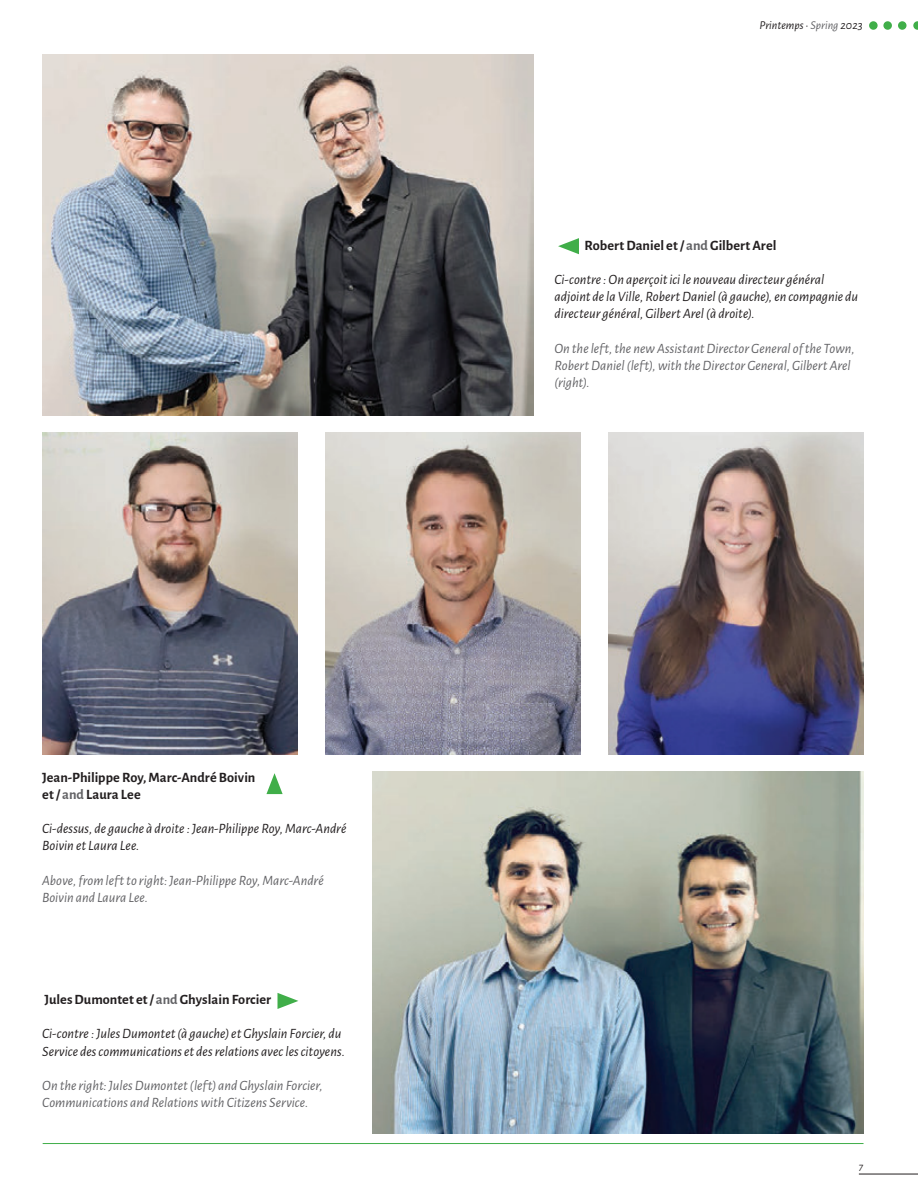
<style>
.page{position:relative;width:918px;height:1188px;background:#fff}
.page>*{position:absolute;margin:0;border:0;box-sizing:border-box;transform-origin:0 0}
.t1{font:italic 14.25px/17.1px "Alegreya Sans";color:#231f20}
.t2{font:italic 14.25px/17.1px "Alegreya Sans";color:#636366}
.t3{font:700 14.25px/17.1px "Alegreya Sans";color:#231f20}
.t4{font:700 14.25px "Alegreya Sans";color:#231f20}
.t5{font:italic 12px "Alegreya Sans";color:#231f20}
.t6{font:italic 10.5px "Alegreya Sans";color:#231f20}
.s1{color:#636366}
.s2{font-style:inherit}
</style>
<div class="page">
<hr style="left:859px;top:1174px;width:59px;height:1px;background:#231f20">
<div style="left:869px;top:21px;width:9px;height:9px;background:#40ae49;border-radius:50%"></div>
<div style="left:883px;top:21px;width:9px;height:9px;background:#40ae49;border-radius:50%"></div>
<div style="left:898px;top:21px;width:9px;height:9px;background:#40ae49;border-radius:50%"></div>
<svg style="left:913px;top:21px;width:5px;height:9px"></svg>
<hr style="left:43px;top:1143px;width:821px;height:1px;background:#40ae49">
<img style="left:42px;top:54px;width:492px;height:361px">
<img style="left:372px;top:772px;width:492px;height:362px">
<img style="left:42px;top:432px;width:256px;height:323px">
<img style="left:326px;top:432px;width:255px;height:323px">
<img style="left:608px;top:432px;width:256px;height:323px">
<svg style="left:278px;top:993px;width:20px;height:16px"></svg>
<svg style="left:266px;top:773px;width:17px;height:21px"></svg>
<svg style="left:558px;top:238px;width:21px;height:16px"></svg>
<p class="t3" style="left:42px;top:768px;width:215px">Jean-Philippe Roy, Marc-André Boivin et / <span class="s1">and</span> Laura Lee</p>
<p class="t1" style="left:42px;top:820px;width:306px">Ci-dessus, de gauche à droite : Jean-Philippe Roy, Marc-André<br>Boivin et Laura Lee.</p>
<p class="t2" style="left:42px;top:871px;width:283px">Above, from left to right: Jean-Philippe Roy, Marc-André<br>Boivin and Laura Lee.</p>
<p class="t4" style="left:44px;top:989px;width:228px">Jules Dumontet <span class="s2">et /</span> <span class="s1">and</span> Ghyslain Forcier</p>
<p class="t1" style="left:42px;top:1025px;width:304px">Ci-contre : Jules Dumontet (à gauche) et Ghyslain Forcier, du<br>Service des communications et des relations avec les citoyens.</p>
<p class="t2" style="left:42px;top:1076px;width:282px">On the right: Jules Dumontet (left) and Ghyslain Forcier,<br>Communications and Relations with Citizens Service.</p>
<p class="t5" style="left:759px;top:17px;width:105px">Printemps • <span class="s1">Spring</span> 2023</p>
<p class="t3" style="left:585px;top:236px;width:193px">Robert Daniel et / <span class="s1">and</span> Gilbert Arel</p>
<p class="t1" style="left:554px;top:270px;width:305px">Ci-contre : On aperçoit ici le nouveau directeur général adjoint de la Ville, Robert Daniel (à gauche), en compagnie du directeur général, Gilbert Arel (à droite).</p>
<p class="t2" style="left:554px;top:339px;width:302px">On the left, the new Assistant Director General of the Town,<br>Robert Daniel (left), with the Director General, Gilbert Arel (right).</p>
<p class="t6" style="left:859px;top:1159px;width:6px">7</p>
</div>
